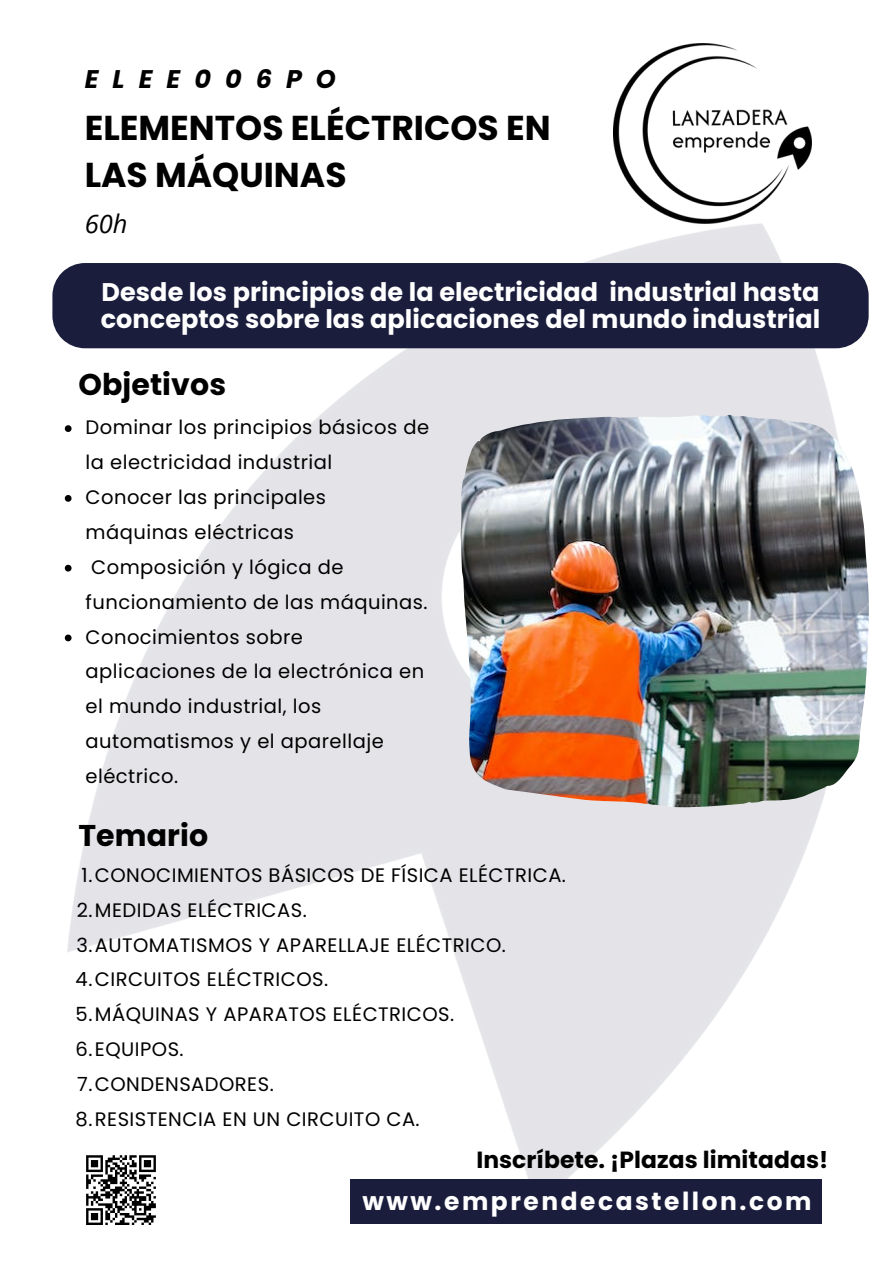
<style>
.page{position:relative;width:894px;height:1264px;background:#fff}
.page>*{position:absolute;margin:0;border:0;box-sizing:border-box;transform-origin:0 0}
.t1{font:700 34.5px/47.2px "Poppins";color:#000}
.t2{font:700 30px "Poppins";letter-spacing:.005em;color:#000}
.t3{font:700 25.5px/27px "Poppins";letter-spacing:.005em;color:#fff}
.t4{font:italic 700 25.5px "Poppins";letter-spacing:.55em;color:#000}
.t5{font:italic 25.5px "Open Sans";color:#000}
.t6{font:700 24.9px "Poppins";letter-spacing:.1em;color:#fff}
.t7{font:700 23.4px "Poppins";letter-spacing:.005em;color:#000}
.t8{font:19.5px/34.8px "Poppins";letter-spacing:.025em;color:#000}
</style>
<div class="page">
<img style="left:67px;top:223px;width:773px;height:981px">
<img style="left:613px;top:43px;width:198px;height:180px">
<div style="left:52px;top:263px;width:816px;height:85px;background:#1a1d3c"></div>
<img style="left:460px;top:415px;width:408px;height:392px">
<div style="left:81px;top:1150px;width:80px;height:79px;background:#fff"></div>
<svg style="left:86px;top:1155px;width:70px;height:70px"></svg>
<div style="left:350px;top:1179px;width:471px;height:45px;background:#1a1d3c"></div>
<svg style="left:65px;top:425px;width:6px;height:7px"></svg>
<svg style="left:65px;top:495px;width:6px;height:7px"></svg>
<svg style="left:65px;top:565px;width:6px;height:6px"></svg>
<svg style="left:65px;top:634px;width:6px;height:7px"></svg>
<p class="t4" style="left:85px;top:61px;width:253px">ELEE006PO</p>
<p class="t1" style="left:85px;top:104px;width:467px">ELEMENTOS ELÉCTRICOS EN<br>LAS MÁQUINAS</p>
<p class="t5" style="left:85px;top:206px;width:44px">60h</p>
<h3 class="t3" style="left:101px;top:279px;width:720px">Desde los principios de la electricidad industrial hasta conceptos sobre las aplicaciones del mundo industrial</h3>
<p class="t2" style="left:78px;top:363px;width:149px">Objetivos</p>
<p class="t8" style="left:86px;top:410px;width:345px">Dominar los principios básicos de la electricidad industrial</p>
<p class="t8" style="left:86px;top:480px;width:242px">Conocer las principales máquinas eléctricas</p>
<p class="t8" style="left:86px;top:549px;width:343px">Composición y lógica de funcionamiento de las máquinas.</p>
<p class="t8" style="left:86px;top:619px;width:340px">Conocimientos sobre aplicaciones de la electrónica en el mundo industrial, los automatismos y el aparellaje eléctrico.</p>
<p class="t2" style="left:78px;top:814px;width:131px">Temario</p>
<p class="t8" style="left:82px;top:857px;width:485px">1.CONOCIMIENTOS BÁSICOS DE FÍSICA ELÉCTRICA.</p>
<h2 class="t8" style="left:77px;top:892px;width:231px">2.MEDIDAS ELÉCTRICAS.</h2>
<h2 class="t8" style="left:76px;top:927px;width:431px">3.AUTOMATISMOS Y APARELLAJE ELÉCTRICO.</h2>
<h4 class="t8" style="left:76px;top:962px;width:254px">4.CIRCUITOS ELÉCTRICOS.</h4>
<h4 class="t8" style="left:76px;top:997px;width:380px">5.MÁQUINAS Y APARATOS ELÉCTRICOS.</h4>
<p class="t8" style="left:75px;top:1031px;width:110px">6.EQUIPOS.</p>
<p class="t8" style="left:77px;top:1066px;width:198px">7.CONDENSADORES.</p>
<p class="t8" style="left:76px;top:1101px;width:345px">8.RESISTENCIA EN UN CIRCUITO CA.</p>
<h5 class="t7" style="left:476px;top:1143px;width:353px">Inscríbete. ¡Plazas limitadas!</h5>
<p class="t6" style="left:362px;top:1184px;width:450px">www.emprendecastellon.com</p>
</div>
